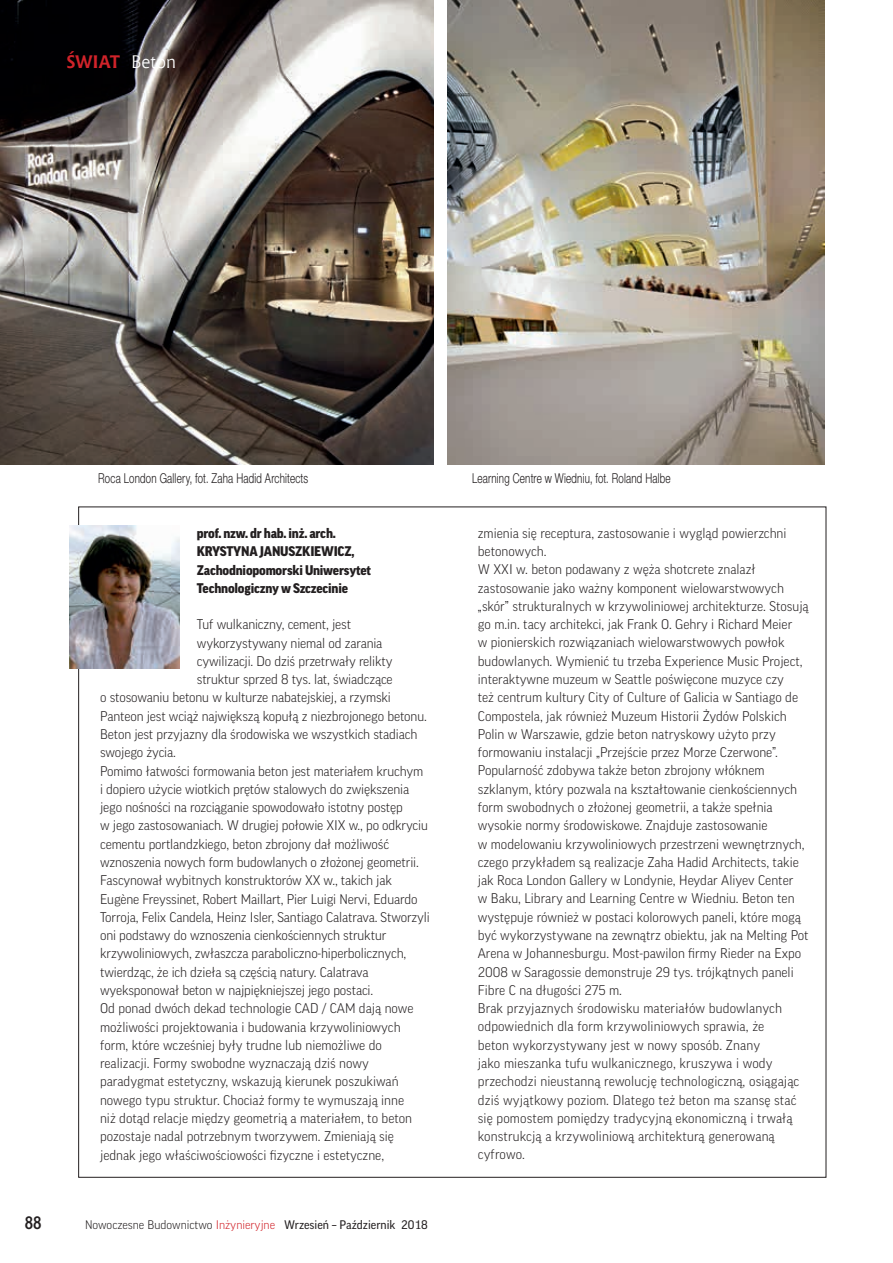
<style>
.page{position:relative;width:893px;height:1263px;background:#fff}
.page>*{position:absolute;margin:0;border:0;box-sizing:border-box;transform-origin:0 0}
.t1{font:700 18px "Chianti EU";color:#d1232a}
.t2{font:700 18px "Aerton Cnd EFN";color:#231f20}
.t3{font:300 13.5px/18.3px "Good Pro";color:#231f20}
.t4{font:900 13.5px/18.3px "Good Pro";letter-spacing:-.015em;color:#231f20}
.t5{font:13.5px "Switzer Cnd EFN Light";letter-spacing:.015em;color:#231f20;scale:.9 1}
.t6{font:12px "Good Pro";color:#231f20}
.s1{font-weight:400;color:#fff}
.s2{font-weight:300}
.s3{font-weight:300;color:#d1232a}
</style>
<div class="page">
<img style="left:0;top:0;width:434px;height:465px">
<img style="left:448px;top:0;width:377px;height:465px">
<img style="left:69px;top:526px;width:111px;height:142px">
<h1 class="t1" style="left:66px;top:51px;width:111px">ŚWIAT <span class="s1">Beton</span></h1>
<p class="t5" style="left:98px;top:470px;width:235px">Roca London Gallery, fot. Zaha Hadid Architects</p>
<p class="t5" style="left:472px;top:470px;width:222px">Learning Centre w Wiedniu, fot. Roland Halbe</p>
<p class="t4" style="left:197px;top:524px;width:176px">prof. nzw. dr hab. inż. arch.<br>KRYSTYNA JANUSZKIEWICZ,<br>Zachodniopomorski Uniwersytet<br>Technologiczny w Szczecinie</p>
<p class="t3" style="left:197px;top:615px;width:156px">Tuf wulkaniczny, cement, jest</p>
<p class="t3" style="left:197px;top:634px;width:187px">wykorzystywany niemal od zarania</p>
<p class="t3" style="left:197px;top:652px;width:197px">cywilizacji. Do dziś przetrwały relikty</p>
<p class="t3" style="left:197px;top:670px;width:197px">struktur sprzed 8 tys. lat, świadczące</p>
<p class="t3" style="left:100px;top:688px;width:292px">o stosowaniu betonu w kulturze nabatejskiej, a rzymski</p>
<p class="t3" style="left:100px;top:707px;width:328px">Panteon jest wciąż największą kopułą z niezbrojonego betonu.</p>
<p class="t3" style="left:100px;top:725px;width:319px">Beton jest przyjazny dla środowiska we wszystkich stadiach</p>
<p class="t3" style="left:100px;top:743px;width:77px">swojego życia.</p>
<p class="t3" style="left:100px;top:761px;width:325px">Pomimo łatwości formowania beton jest materiałem kruchym</p>
<p class="t3" style="left:100px;top:780px;width:311px">i dopiero użycie wiotkich prętów stalowych do zwiększenia</p>
<p class="t3" style="left:100px;top:798px;width:304px">jego nośności na rozciąganie spowodowało istotny postęp</p>
<p class="t3" style="left:100px;top:816px;width:329px">w jego zastosowaniach. W drugiej połowie XIX w., po odkryciu</p>
<p class="t3" style="left:100px;top:835px;width:290px">cementu portlandzkiego, beton zbrojony dał możliwość</p>
<p class="t3" style="left:100px;top:853px;width:320px">wznoszenia nowych form budowlanych o złożonej geometrii.</p>
<p class="t3" style="left:100px;top:871px;width:293px">Fascynował wybitnych konstruktorów XX w., takich jak</p>
<p class="t3" style="left:100px;top:889px;width:319px">Eugène Freyssinet, Robert Maillart, Pier Luigi Nervi, Eduardo</p>
<p class="t3" style="left:100px;top:908px;width:331px">Torroja, Felix Candela, Heinz Isler, Santiago Calatrava. Stworzyli</p>
<p class="t3" style="left:100px;top:926px;width:288px">oni podstawy do wznoszenia cienkościennych struktur</p>
<p class="t3" style="left:100px;top:944px;width:308px">krzywoliniowych, zwłaszcza paraboliczno-hiperbolicznych,</p>
<p class="t3" style="left:100px;top:963px;width:270px">twierdząc, że ich dzieła są częścią natury. Calatrava</p>
<p class="t3" style="left:100px;top:981px;width:275px">wyeksponował beton w najpiękniejszej jego postaci.</p>
<p class="t3" style="left:100px;top:999px;width:315px">Od ponad dwóch dekad technologie CAD / CAM dają nowe</p>
<p class="t3" style="left:100px;top:1017px;width:302px">możliwości projektowania i budowania krzywoliniowych</p>
<p class="t3" style="left:100px;top:1036px;width:283px">form, które wcześniej były trudne lub niemożliwe do</p>
<p class="t3" style="left:100px;top:1054px;width:270px">realizacji. Formy swobodne wyznaczają dziś nowy</p>
<p class="t3" style="left:100px;top:1072px;width:300px">paradygmat estetyczny, wskazują kierunek poszukiwań</p>
<p class="t3" style="left:100px;top:1091px;width:305px">nowego typu struktur. Chociaż formy te wymuszają inne</p>
<p class="t3" style="left:100px;top:1109px;width:314px">niż dotąd relacje między geometrią a materiałem, to beton</p>
<p class="t3" style="left:100px;top:1127px;width:295px">pozostaje nadal potrzebnym tworzywem. Zmieniają się</p>
<p class="t3" style="left:100px;top:1145px;width:285px">jednak jego właściwościowości fizyczne i estetyczne,</p>
<h1 class="t2" style="left:25px;top:1212px;width:18px">88</h1>
<p class="t6" style="left:85px;top:1218px;width:344px"><span class="s2">Nowoczesne Budownictwo</span> <span class="s3">Inżynieryjne</span> Wrzesień – Październik 2018</p>
<p class="t3" style="left:478px;top:524px;width:332px">zmienia się receptura, zastosowanie i wygląd powierzchni betonowych.<br>W XXI w. beton podawany z węża shotcrete znalazł zastosowanie jako ważny komponent wielowarstwowych „skór” strukturalnych w krzywoliniowej architekturze. Stosują go m.in. tacy architekci, jak Frank O. Gehry i Richard Meier<br>w pionierskich rozwiązaniach wielowarstwowych powłok budowlanych. Wymienić tu trzeba Experience Music Project, interaktywne muzeum w Seattle poświęcone muzyce czy<br>też centrum kultury City of Culture of Galicia w Santiago de Compostela, jak również Muzeum Historii Żydów Polskich Polin w Warszawie, gdzie beton natryskowy użyto przy formowaniu instalacji „Przejście przez Morze Czerwone”.<br>Popularność zdobywa także beton zbrojony włóknem szklanym, który pozwala na kształtowanie cienkościennych form swobodnych o złożonej geometrii, a także spełnia wysokie normy środowiskowe. Znajduje zastosowanie<br>w modelowaniu krzywoliniowych przestrzeni wewnętrznych, czego przykładem są realizacje Zaha Hadid Architects, takie jak Roca London Gallery w Londynie, Heydar Aliyev Center<br>w Baku, Library and Learning Centre w Wiedniu. Beton ten występuje również w postaci kolorowych paneli, które mogą być wykorzystywane na zewnątrz obiektu, jak na Melting Pot Arena w Johannesburgu. Most-pawilon firmy Rieder na Expo 2008 w Saragossie demonstruje 29 tys. trójkątnych paneli Fibre C na długości 275 m.<br>Brak przyjaznych środowisku materiałów budowlanych odpowiednich dla form krzywoliniowych sprawia, że<br>beton wykorzystywany jest w nowy sposób. Znany<br>jako mieszanka tufu wulkanicznego, kruszywa i wody przechodzi nieustanną rewolucję technologiczną, osiągając dziś wyjątkowy poziom. Dlatego też beton ma szansę stać się pomostem pomiędzy tradycyjną ekonomiczną i trwałą konstrukcją a krzywoliniową architekturą generowaną cyfrowo.</p>
</div>
